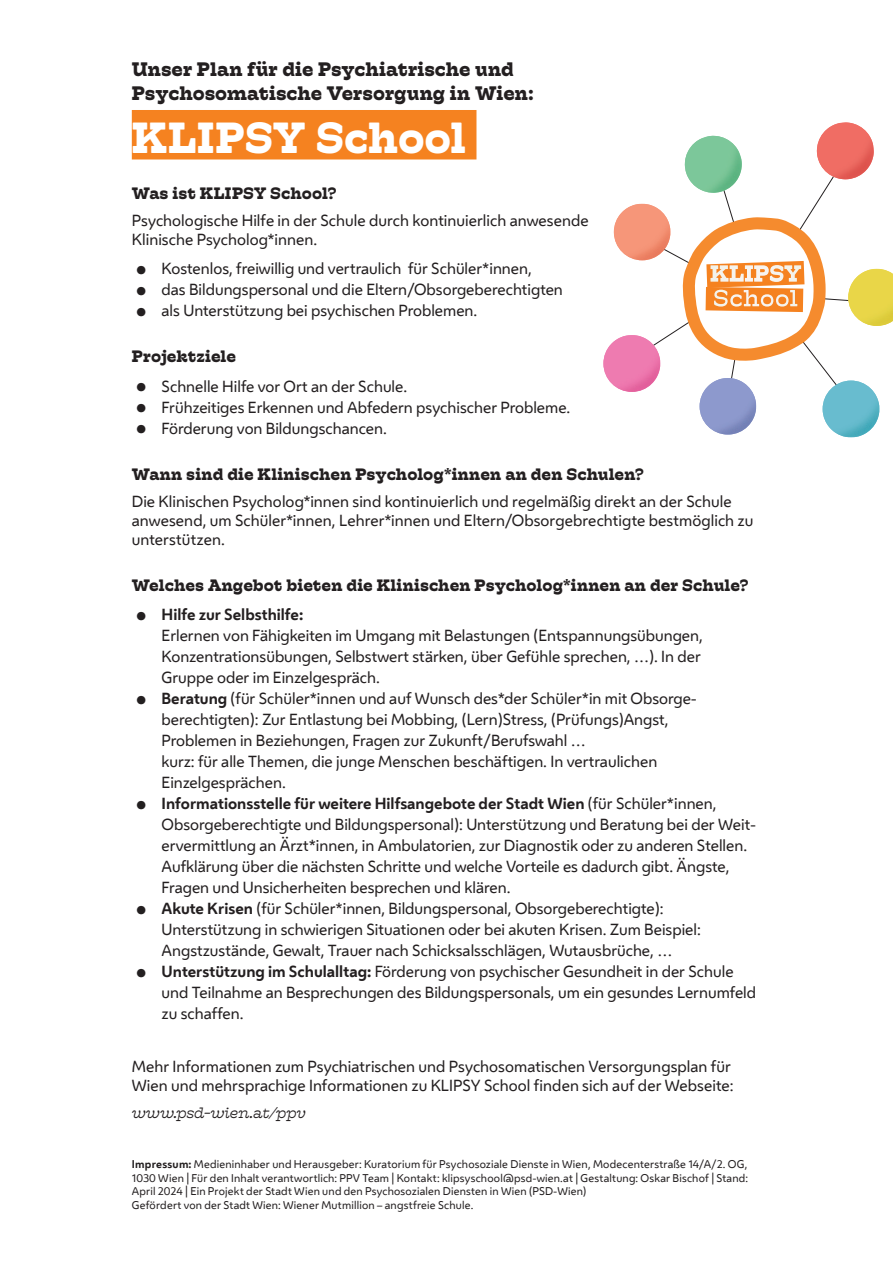
<style>
.page{position:relative;width:893px;height:1263px;background:#fff}
.page>*{position:absolute;margin:0;border:0;box-sizing:border-box;transform-origin:0 0}
.Ü1{font:700 43.5px "Hatch";color:#fff}
.t1{font:700 23.4px "Hatch";letter-spacing:-.005em;color:#fff}
.t2{font:23.4px "Hatch";letter-spacing:.02em;color:#fff}
.Copy{font:700 19.5px/23.4px "Hatch";color:#231f20}
.t3{font:700 16.5px "Hatch";letter-spacing:.005em;color:#231f20}
.Copy-2{font:15px/21px "Wiener Melange";color:#231f20}
.Copy-3{font:italic 300 15px "Hatch";letter-spacing:.015em;color:#231f20}
.Copy-4{font:10.5px/13.5px "Wiener Melange";letter-spacing:.02em;color:#231f20;text-align:justify}
.s1{font-family:"Hatch";font-size:28.5px}
.s2{font-weight:700}
</style>
<div class="page">
<svg style="left:644px;top:181px;width:204px;height:200px"></svg>
<img style="left:823px;top:381px;width:56px;height:56px">
<img style="left:700px;top:378px;width:56px;height:56px">
<svg style="left:681px;top:135px;width:64px;height:61px"></svg>
<img style="left:685px;top:136px;width:57px;height:57px">
<svg style="left:677px;top:210px;width:155px;height:156px"></svg>
<svg style="left:816px;top:150px;width:33px;height:31px"></svg>
<img style="left:817px;top:122px;width:57px;height:57px">
<img style="left:848px;top:269px;width:45px;height:57px">
<img style="left:614px;top:204px;width:56px;height:56px">
<img style="left:603px;top:335px;width:57px;height:57px">
<div style="left:132px;top:110px;width:344px;height:49px;background:#f58220"></div>
<p class="Copy" style="left:132px;top:58px;width:403px">Unser Plan für die Psychiatrische und<br>Psychosomatische Versorgung in Wien:</p>
<p class="Ü1" style="left:132px;top:108px;width:336px">KLIPSY School</p>
<h2 class="t3" style="left:132px;top:182px;width:206px">Was ist KLIPSY School?</h2>
<p class="Copy-2" style="left:132px;top:211px;width:459px;line-height:18.8px">Psychologische Hilfe in der Schule durch kontinuierlich anwesende<br>Klinische Psycholog*innen.</p>
<p class="Copy-2" style="left:136px;top:258px;width:397px"><span class="s1">•</span> Kostenlos, freiwillig und vertraulich für Schüler*innen,</p>
<p class="Copy-2" style="left:136px;top:279px;width:428px"><span class="s1">•</span> das Bildungspersonal und die Eltern/Obsorgeberechtigten</p>
<p class="Copy-2" style="left:136px;top:300px;width:343px"><span class="s1">•</span> als Unterstützung bei psychischen Problemen.</p>
<h2 class="t3" style="left:132px;top:345px;width:106px">Projektziele</h2>
<p class="Copy-2" style="left:136px;top:376px;width:273px"><span class="s1">•</span> Schnelle Hilfe vor Ort an der Schule.</p>
<p class="Copy-2" style="left:136px;top:397px;width:436px"><span class="s1">•</span> Frühzeitiges Erkennen und Abfedern psychischer Probleme.</p>
<p class="Copy-2" style="left:136px;top:418px;width:252px"><span class="s1">•</span> Förderung von Bildungschancen.</p>
<h2 class="t3" style="left:132px;top:463px;width:514px">Wann sind die Klinischen Psycholog*innen an den Schulen?</h2>
<p class="Copy-2" style="left:132px;top:492px;width:623px;line-height:18.8px">Die Klinischen Psycholog*innen sind kontinuierlich und regelmäßig direkt an der Schule anwesend, um Schüler*innen, Lehrer*innen und Eltern/Obsorgebrechtigte bestmöglich zu unterstützen.</p>
<h2 class="t3" style="left:132px;top:574px;width:618px">Welches Angebot bieten die Klinischen Psycholog*innen an der Schule?</h2>
<p class="Copy-2" style="left:162px;top:604px;width:543px;text-indent:-26px"><span class="s1">•</span> <span class="s2">Hilfe zur Selbsthilfe:<br></span>Erlernen von Fähigkeiten im Umgang mit Belastungen (Entspannungsübungen, Konzentrationsübungen, Selbstwert stärken, über Gefühle sprechen, …). In der Gruppe oder im Einzelgespräch.</p>
<p class="Copy-2" style="left:162px;top:688px;width:537px;text-indent:-26px"><span class="s1">•</span> <span class="s2">Beratung</span> (für Schüler*innen und auf Wunsch des*der Schüler*in mit Obsorge&shy;berechtigten): Zur Entlastung bei Mobbing, (Lern)Stress, (Prüfungs)Angst, Problemen in Beziehungen, Fragen zur Zukunft/Berufswahl …<br>kurz: für alle Themen, die junge Menschen beschäftigen. In vertraulichen Einzelgesprächen.</p>
<p class="Copy-2" style="left:162px;top:793px;width:596px;text-indent:-26px"><span class="s1">•</span> <span class="s2">Informationsstelle für weitere Hilfsangebote der Stadt Wien</span> (für Schüler*innen, Obsorgeberechtigte und Bildungspersonal): Unterstützung und Beratung bei der Weit&shy;ervermittlung an Ärzt*innen, in Ambulatorien, zur Diagnostik oder zu anderen Stellen.<br>Aufklärung über die nächsten Schritte und welche Vorteile es dadurch gibt. Ängste, Fragen und Unsicherheiten besprechen und klären.</p>
<p class="Copy-2" style="left:162px;top:898px;width:541px;text-indent:-26px"><span class="s1">•</span> <span class="s2">Akute Krisen</span> (für Schüler*innen, Bildungspersonal, Obsorgeberechtigte):<br>Unterstützung in schwierigen Situationen oder bei akuten Krisen. Zum Beispiel:<br>Angstzustände, Gewalt, Trauer nach Schicksalsschlägen, Wutausbrüche, …</p>
<p class="Copy-2" style="left:162px;top:961px;width:596px;text-indent:-26px"><span class="s1">•</span> <span class="s2">Unterstützung im Schulalltag:</span> Förderung von psychischer Gesundheit in der Schule und Teilnahme an Besprechungen des Bildungspersonals, um ein gesundes Lernumfeld zu schaffen.</p>
<p class="t1" style="left:710px;top:258px;width:93px">KLIPSY</p>
<p class="t2" style="left:713px;top:282px;width:86px">School</p>
<p class="Copy-2" style="left:132px;top:1057px;width:603px;line-height:18.8px">Mehr Informationen zum Psychiatrischen und Psychosomatischen Versorgungsplan für<br>Wien und mehrsprachige Informationen zu KLIPSY School finden sich auf der Webseite:</p>
<p class="Copy-3" style="left:132px;top:1102px;width:175px">www.psd-wien.at/ppv</p>
<p class="Copy-4" style="left:132px;top:1157px;width:618px"><span class="s2">Impressum:</span> Medieninhaber und Herausgeber: Kuratorium für Psychosoziale Dienste in Wien, Modecenterstraße 14/A/2. OG, 1030 Wien | Für den Inhalt verantwortlich: PPV Team | Kontakt: klipsyschool@psd-wien.at | Gestaltung: Oskar Bischof | Stand:<br>April 2024 | Ein Projekt der Stadt Wien und den Psychosozialen Diensten in Wien (PSD-Wien)</p>
<p class="Copy-4" style="left:132px;top:1198px;width:343px">Gefördert von der Stadt Wien: Wiener Mutmillion – angstfreie Schule.</p>
</div>
